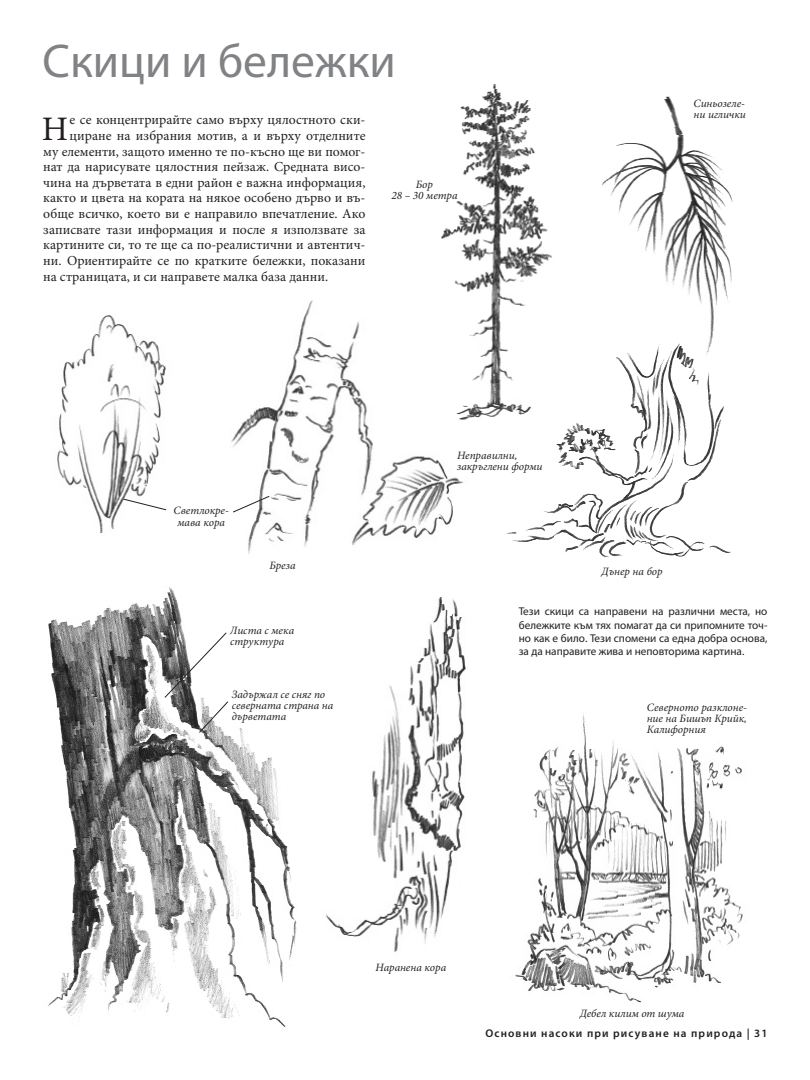
<style>
.page{position:relative;width:810px;height:1080px;background:#fff}
.page>*{position:absolute;margin:0;border:0;box-sizing:border-box;transform-origin:0 0}
._03_Überschrift_01_D{font:47.5px "Myriad Pro";color:#808285}
._10_Einleitungsblock{font:34.38px "Minion Pro";color:#231f20}
._10_Einleitungsblock-2{font:13.75px "Minion Pro";color:#231f20}
.krugche{font:italic 11.25px/11.2px "Minion Pro";color:#231f20}
._12_Bildbeschreibung{font:11.25px/13.1px "Myriad Pro";color:#231f20;text-align:justify}
.t1{font:600 11.25px "Myriad Pro";letter-spacing:.1em;color:#231f20}
</style>
<div class="page">
<img style="left:515px;top:713px;width:228px;height:290px">
<img style="left:326px;top:597px;width:140px;height:355px">
<img style="left:48px;top:587px;width:249px;height:440px">
<img style="left:231px;top:300px;width:233px;height:254px">
<svg style="left:57px;top:315px;width:110px;height:218px"></svg>
<svg style="left:232px;top:496px;width:38px;height:17px"></svg>
<img style="left:506px;top:359px;width:225px;height:199px">
<img style="left:602px;top:96px;width:131px;height:263px">
<img style="left:436px;top:84px;width:120px;height:341px">
<svg style="left:164px;top:632px;width:65px;height:101px"></svg>
<p class="_03_Überschrift_01_D" style="left:43px;top:32px;width:355px">Скици и бележки</p>
<p class="_10_Einleitungsblock" style="left:42px;top:106px;width:28px">Н</p>
<p class="_10_Einleitungsblock-2" style="left:69px;top:111px;width:298px">е се концентрирайте само върху цялостното ски-</p>
<p class="_10_Einleitungsblock-2" style="left:69px;top:126px;width:298px">циране на избрания мотив, а и върху отделните</p>
<p class="_10_Einleitungsblock-2" style="left:43px;top:142px;width:324px">му елементи, защото именно те по-късно ще ви помог-</p>
<p class="_10_Einleitungsblock-2" style="left:43px;top:158px;width:324px">нат да нарисувате цялостния пейзаж. Средната висо-</p>
<p class="_10_Einleitungsblock-2" style="left:43px;top:173px;width:324px">чина на дърветата в едни район е важна информация,</p>
<p class="_10_Einleitungsblock-2" style="left:43px;top:189px;width:324px">както и цвета на кората на някое особено дърво и въ-</p>
<p class="_10_Einleitungsblock-2" style="left:43px;top:204px;width:324px">обще всичко, което ви е направило впечатление. Ако</p>
<p class="_10_Einleitungsblock-2" style="left:43px;top:220px;width:324px">записвате тази информация и после я използвате за</p>
<p class="_10_Einleitungsblock-2" style="left:43px;top:236px;width:324px">картините си, то те ще са по-реалистични и автентич-</p>
<p class="_10_Einleitungsblock-2" style="left:43px;top:251px;width:324px">ни. Ориентирайте се по кратките бележки, показани</p>
<p class="_10_Einleitungsblock-2" style="left:43px;top:267px;width:286px">на страницата, и си направете малка база данни.</p>
<p class="krugche" style="left:391px;top:179px;width:68px;text-align:center">Бор<br>28 – 30 метра</p>
<p class="krugche" style="left:694px;top:98px;width:54px">Синьозеле&shy;ни иглички</p>
<p class="krugche" style="left:174px;top:505px;width:57px;text-align:center">Светлокре&shy;мава кора</p>
<p class="krugche" style="left:269px;top:560px;width:28px">Бреза</p>
<p class="krugche" style="left:457px;top:450px;width:87px">Неправилни, закръглени форми</p>
<p class="krugche" style="left:602px;top:566px;width:63px">Дънер на бор</p>
<p class="krugche" style="left:230px;top:625px;width:66px">Листа с мека структура</p>
<p class="krugche" style="left:232px;top:689px;width:103px">Задържал се сняг по северната страна на дърветата</p>
<p class="_12_Bildbeschreibung" style="left:519px;top:605px;width:250px">Тези скици са направени на различни места, но бележките към тях помагат да си припомните точ&shy;но как е било. Тези спомени са една добра основа, за да направите жива и неповторима картина.</p>
<p class="krugche" style="left:647px;top:701px;width:102px;text-align:justify">Северното разклоне&shy;ние на Бишъп Крийк, Калифорния</p>
<p class="krugche" style="left:376px;top:961px;width:72px">Наранена кора</p>
<p class="krugche" style="left:580px;top:1008px;width:106px">Дебел килим от шума</p>
<p class="t1" style="left:485px;top:1027px;width:284px">Основни насоки при рисуване на природа | 31</p>
</div>
